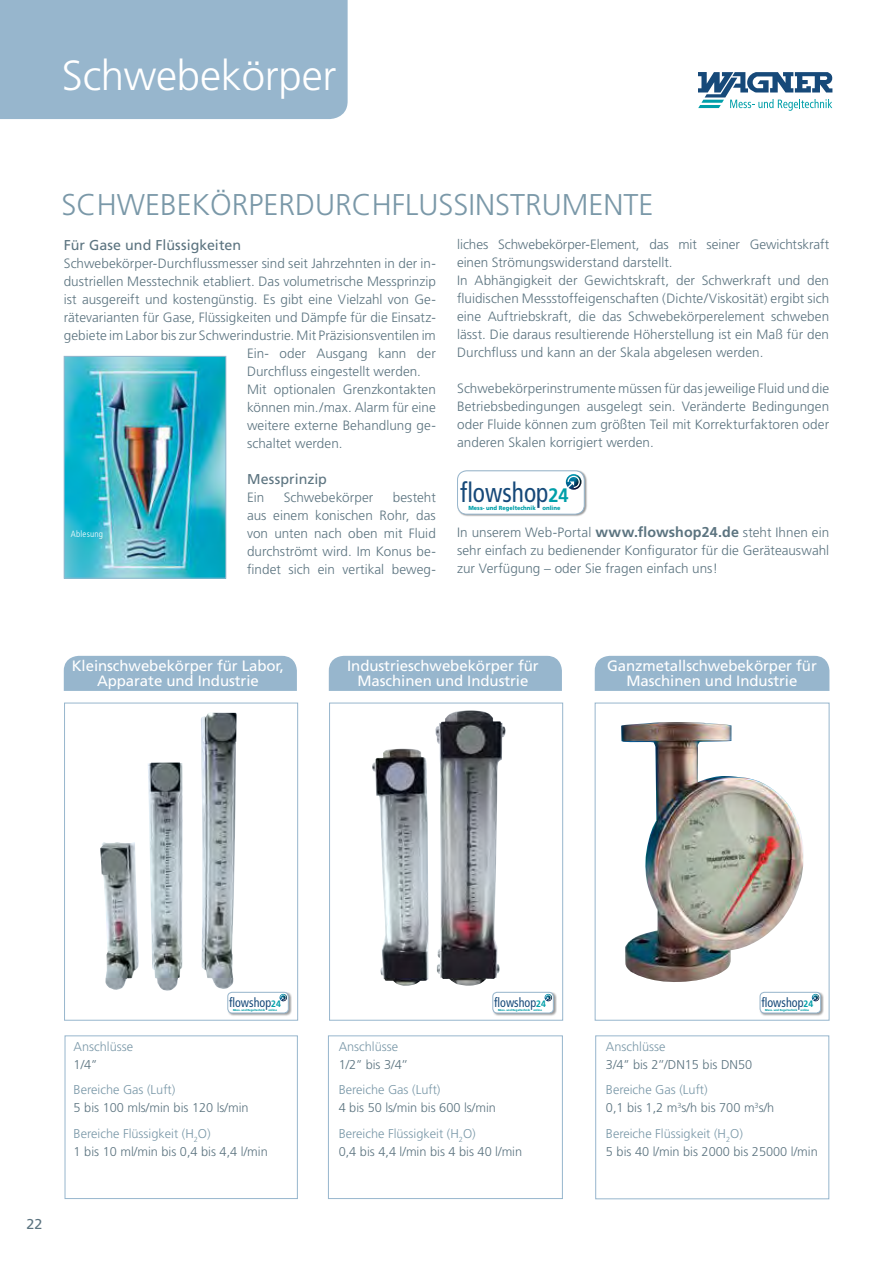
<style>
.page{position:relative;width:893px;height:1263px;background:#fff}
.page>*{position:absolute;margin:0;border:0;box-sizing:border-box;transform-origin:0 0}
.t1{font:300 42px "Frutiger";letter-spacing:-.005em;color:#fff}
.t2{font:300 30px "Frutiger";color:#7a98a8}
.t3{font:condensed 27.3px "Frutiger";color:#164979;scale:.93 1}
.t4{font:15px/15px "Frutiger";letter-spacing:-.005em;color:#fff;text-align:center}
.t5{font:14.25px "Frutiger";letter-spacing:.005em;color:#5c7480}
.t6{font:300 13.5px/18px "Frutiger";color:#5c7480;text-align:justify}
.t7{font:condensed 13.05px "Frutiger";color:#164979;scale:.93 1}
.t8{font:300 12.75px/25.5px "Frutiger";color:#5c7480}
.t9{font:300 12.75px "Frutiger";color:#7a98a8}
.t10{font:300 condensed 9px "Frutiger";letter-spacing:.02em;color:#fff}
.t11{font:900 5.85px "Frutiger";color:#009fa9;scale:.93 1}
.t12{font:900 2.85px "Frutiger";color:#009fa9;scale:.93 1}
.s1{font-weight:700;font-stretch:normal;font-size:19.5px;color:#009fa9}
.s2{font-weight:700;font-size:14.25px}
.s3{font-weight:700;font-stretch:normal;font-size:9.3px;color:#009fa9}
.s4{color:#7a98a8}
</style>
<div class="page">
<div style="left:0;top:0;width:348px;height:119px;background:#97b6cd"></div>
<svg style="left:698px;top:72px;width:134px;height:39px"></svg>
<div style="left:64px;top:656px;width:233px;height:35px;background:#97b6cd"></div>
<div style="left:329px;top:656px;width:233px;height:35px;background:#97b6cd"></div>
<div style="left:595px;top:656px;width:234px;height:35px;background:#97b6cd"></div>
<img style="left:100px;top:712px;width:137px;height:279px">
<div style="left:64px;top:703px;width:234px;height:317px;border:1px solid #97b6cd"></div>
<img style="left:372px;top:710px;width:134px;height:276px">
<div style="left:329px;top:703px;width:234px;height:317px;border:1px solid #97b6cd"></div>
<img style="left:621px;top:722px;width:183px;height:260px">
<div style="left:595px;top:703px;width:234px;height:317px;border:1px solid #97b6cd"></div>
<div style="left:65px;top:1035px;width:233px;height:164px;border:1px solid #97b6cd"></div>
<div style="left:328px;top:1035px;width:235px;height:164px;border:1px solid #97b6cd"></div>
<div style="left:595px;top:1035px;width:234px;height:164px;border:1px solid #97b6cd"></div>
<img style="left:66px;top:358px;width:158px;height:219px">
<div style="left:64px;top:356px;width:162px;height:223px;border:1px solid #97b6cd"></div>
<div style="left:227px;top:991px;width:65px;height:25px;background:#000;opacity:.4"></div>
<div style="left:228px;top:992px;width:60px;height:21px;background:#fff;border-radius:4px"></div>
<div style="left:228px;top:992px;width:61px;height:21px;border:1px solid #97b6cd;border-radius:4px"></div>
<svg style="left:280px;top:994px;width:7px;height:7px"></svg>
<div style="left:492px;top:991px;width:65px;height:25px;background:#000;opacity:.4"></div>
<div style="left:493px;top:992px;width:60px;height:21px;background:#fff;border-radius:4px"></div>
<div style="left:493px;top:992px;width:61px;height:21px;border:1px solid #97b6cd;border-radius:4px"></div>
<svg style="left:545px;top:994px;width:7px;height:7px"></svg>
<div style="left:759px;top:991px;width:65px;height:25px;background:#000;opacity:.4"></div>
<div style="left:760px;top:992px;width:61px;height:21px;background:#fff;border-radius:4px"></div>
<div style="left:760px;top:992px;width:61px;height:21px;border:1px solid #97b6cd;border-radius:4px"></div>
<svg style="left:812px;top:994px;width:7px;height:7px"></svg>
<div style="left:457px;top:470px;width:130px;height:47px;background:#000;opacity:.4"></div>
<div style="left:457px;top:471px;width:127px;height:43px;background:#fff;border-radius:9px"></div>
<div style="left:457px;top:470px;width:128px;height:44px;border:1px solid #97b6cd;border-radius:9px"></div>
<img style="left:566px;top:474px;width:15px;height:16px">
<svg style="left:567px;top:476px;width:13px;height:12px"></svg>
<h1 class="t1" style="left:62px;top:52px;width:276px">Schwebekörper</h1>
<h2 class="t2" style="left:62px;top:188px;width:593px">SCHWEBEKÖRPERDURCHFLUSSINSTRUMENTE</h2>
<p class="t5" style="left:64px;top:236px;width:179px">Für Gase und Flüssigkeiten</p>
<p class="t6" style="left:64px;top:254px;width:374px">Schwebekörper-Durchflussmesser sind seit Jahrzehnten in der in-</p>
<p class="t6" style="left:64px;top:272px;width:374px">dustriellen Messtechnik etabliert. Das volumetrische Messprinzip</p>
<p class="t6" style="left:64px;top:290px;width:374px">ist ausgereift und kostengünstig. Es gibt eine Vielzahl von Ge-</p>
<p class="t6" style="left:64px;top:308px;width:374px">rätevarianten für Gase, Flüssigkeiten und Dämpfe für die Einsatz-</p>
<p class="t6" style="left:64px;top:326px;width:374px">gebiete im Labor bis zur Schwerindustrie. Mit Präzisionsventilen im</p>
<p class="t6" style="left:247px;top:344px;width:190px">Ein- oder Ausgang kann der</p>
<p class="t6" style="left:247px;top:362px;width:175px">Durchfluss eingestellt werden.</p>
<p class="t6" style="left:247px;top:380px;width:190px">Mit optionalen Grenzkontakten</p>
<p class="t6" style="left:247px;top:398px;width:190px">können min./max. Alarm für eine</p>
<p class="t6" style="left:247px;top:416px;width:190px">weitere externe Behandlung ge-</p>
<p class="t6" style="left:247px;top:434px;width:97px">schaltet werden.</p>
<p class="t5" style="left:247px;top:470px;width:81px">Messprinzip</p>
<p class="t6" style="left:247px;top:488px;width:19px">Ein</p>
<p class="t6" style="left:284px;top:488px;width:91px">Schwebekörper</p>
<p class="t6" style="left:247px;top:488px;width:190px;text-indent:146px">besteht aus einem konischen Rohr, das von unten nach oben mit Fluid durchströmt wird. Im Konus be&shy;findet sich ein vertikal beweg-</p>
<p class="t10" style="left:71px;top:528px;width:33px">Ablesung</p>
<p class="t6" style="left:457px;top:235px;width:374px;text-align:left">liches Schwebekörper-Element, das mit seiner Gewichtskraft einen Strömungswiderstand darstellt.<br>In Abhängigkeit der Gewichtskraft, der Schwerkraft und den fluidischen Messstoffeigenschaften (Dichte/Viskosität) ergibt sich eine Auftriebskraft, die das Schwebekörperelement schweben lässt. Die daraus resultierende Höherstellung ist ein Maß für den Durchfluss und kann an der Skala abgelesen werden.</p>
<p class="t6" style="left:457px;top:379px;width:374px">Schwebekörperinstrumente müssen für das jeweilige Fluid und die Betriebsbedingungen ausgelegt sein. Veränderte Bedingungen oder Fluide können zum größten Teil mit Korrekturfaktoren oder anderen Skalen korrigiert werden.</p>
<h3 class="t3" style="left:460px;top:476px;width:118px">flowshop<span class="s1">24</span></h3>
<p class="t11" style="left:468px;top:504px;width:100px">Mess- und Regeltechnik online</p>
<p class="t6" style="left:457px;top:523px;width:374px">In unserem Web-Portal <span class="s2">www.flowshop24.de</span> steht Ihnen ein sehr einfach zu bedienender Konfigurator für die Geräteauswahl zur Verfügung – oder Sie fragen einfach uns!</p>
<p class="t4" style="left:72px;top:658px;width:214px">Kleinschwebekörper für Labor,<br>Apparate und Industrie</p>
<p class="t4" style="left:347px;top:658px;width:193px">Industrieschwebekörper für<br>Maschinen und Industrie</p>
<p class="t4" style="left:607px;top:658px;width:211px">Ganzmetallschwebekörper für<br>Maschinen und Industrie</p>
<p class="t5" style="left:27px;top:1215px;width:17px">22</p>
<p class="t7" style="left:229px;top:995px;width:57px">flowshop<span class="s3">24</span></p>
<p class="t12" style="left:233px;top:1008px;width:49px">Mess- und Regeltechnik online</p>
<p class="t9" style="left:74px;top:1039px;width:61px">Anschlüsse</p>
<p class="t8" style="left:74px;top:1051px;width:25px">1/4’’</p>
<p class="t9" style="left:74px;top:1082px;width:103px">Bereiche Gas (Luft)</p>
<p class="t8" style="left:74px;top:1095px;width:177px">5 bis 100 mls/min bis 120 ls/min<br><span class="s4">Bereiche Flüssigkeit (H</span><sub>2</sub><span class="s4">O)</span></p>
<p class="t8" style="left:74px;top:1138px;width:196px">1 bis 10 ml/min bis 0,4 bis 4,4 l/min</p>
<p class="t7" style="left:494px;top:995px;width:57px">flowshop<span class="s3">24</span></p>
<p class="t12" style="left:498px;top:1008px;width:49px">Mess- und Regeltechnik online</p>
<p class="t9" style="left:339px;top:1039px;width:61px">Anschlüsse</p>
<p class="t8" style="left:339px;top:1051px;width:70px">1/2’’ bis 3/4’’</p>
<p class="t9" style="left:339px;top:1082px;width:103px">Bereiche Gas (Luft)</p>
<p class="t8" style="left:339px;top:1095px;width:159px">4 bis 50 ls/min bis 600 ls/min<br><span class="s4">Bereiche Flüssigkeit (H</span><sub>2</sub><span class="s4">O)</span></p>
<p class="t8" style="left:339px;top:1138px;width:185px">0,4 bis 4,4 l/min bis 4 bis 40 l/min</p>
<p class="t7" style="left:761px;top:995px;width:57px">flowshop<span class="s3">24</span></p>
<p class="t12" style="left:765px;top:1008px;width:49px">Mess- und Regeltechnik online</p>
<p class="t9" style="left:606px;top:1039px;width:61px">Anschlüsse</p>
<p class="t8" style="left:606px;top:1051px;width:148px">3/4’’ bis 2’’/DN15 bis DN50</p>
<p class="t8" style="left:606px;top:1081px;width:170px;line-height:18px"><span class="s4">Bereiche Gas (Luft)<br></span>0,1 bis 1,2 m<sup>3</sup>s/h bis 700 m<sup>3</sup>s/h</p>
<p class="t8" style="left:606px;top:1124px;width:213px;line-height:18px"><span class="s4">Bereiche Flüssigkeit (H</span><sub>2</sub><span class="s4">O)<br></span>5 bis 40 l/min bis 2000 bis 25000 l/min</p>
</div>
